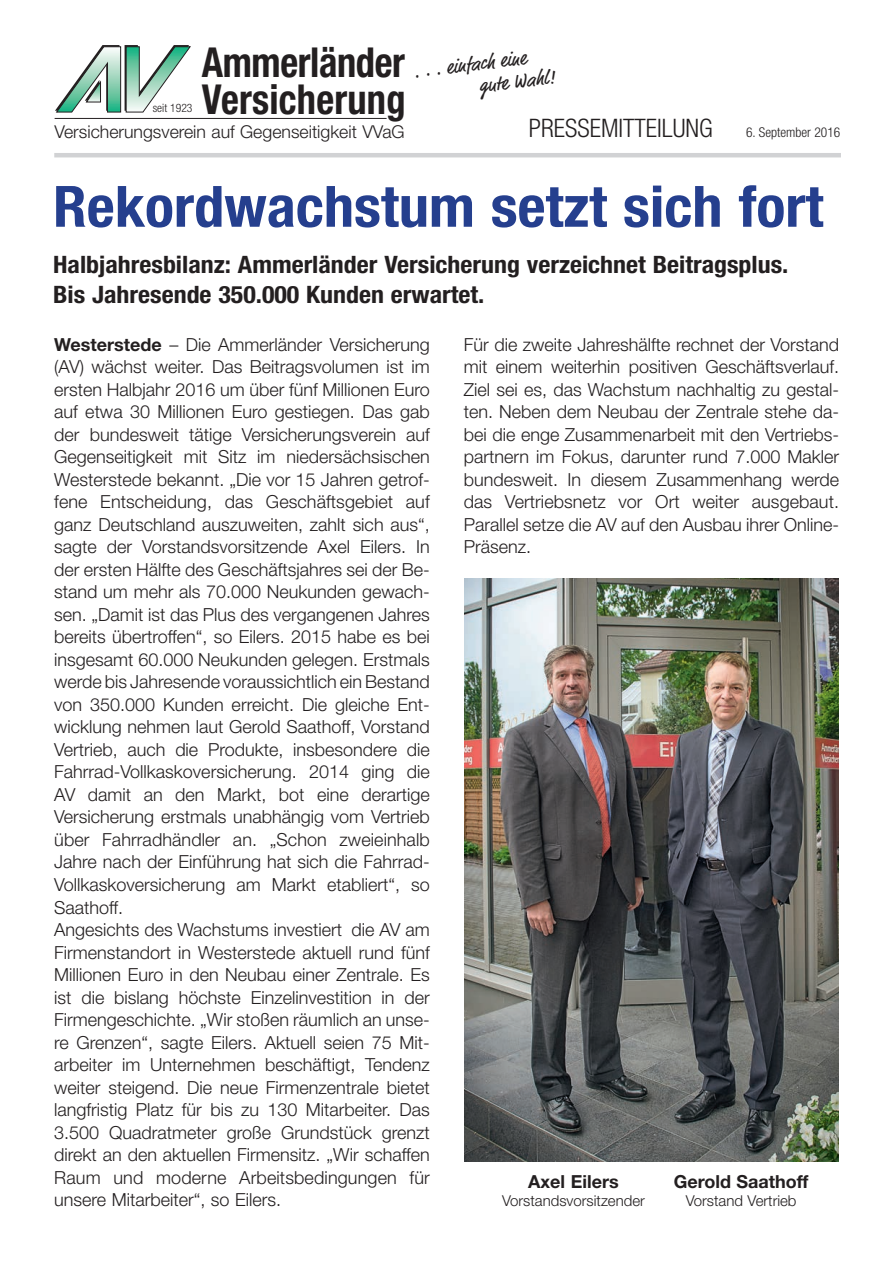
<style>
.page{position:relative;width:893px;height:1263px;background:#fff}
.page>*{position:absolute;margin:0;border:0;box-sizing:border-box;transform-origin:0 0}
.t1{font:700 condensed 57px "Helvetica Neue LT Std";color:#253f8e;scale:1.06 1}
.t2{font:700 condensed 41.4px "Helvetica Neue LT Std";letter-spacing:-.01em;color:#231f20;scale:.93 1}
.t3{font:300 condensed 25.5px "Helvetica Neue LT Std";color:#231f20}
.t4{font:700 condensed 24px/30px "Helvetica Neue LT Std";color:#231f20;scale:1.08 1}
.t5{font:19.5px/22.6px "Market OT";color:#231f20}
.t6{font:300 18px/22.5px "Helvetica Neue LT Std";color:#231f20}
.t7{font:700 18px "Helvetica Neue LT Std";color:#231f20}
.t8{font:300 17.7px "Helvetica Neue LT Std";color:#231f20}
.t9{font:300 15px "Helvetica Neue LT Std";color:#231f20}
.t10{font:300 condensed 13.5px "Helvetica Neue LT Std";color:#231f20}
.t11{font:300 condensed 11.55px "Helvetica Neue LT Std";color:#231f20}
.s1{font-weight:700}
</style>
<div class="page">
<hr style="left:54px;top:153px;width:787px;height:4px;background:#d1d2d4">
<svg style="left:55px;top:45px;width:136px;height:68px"></svg>
<hr style="left:55px;top:118px;width:332px;height:1px;background:#231f20">
<img style="left:464px;top:578px;width:375px;height:583px">
<h2 class="t2" style="left:202px;top:38px;width:220px">Ammerländer</h2>
<h2 class="t2" style="left:202px;top:74px;width:221px">Versicherung</h2>
<p class="t8" style="left:55px;top:121px;width:352px">Versicherungsverein auf Gegenseitigkeit VVaG</p>
<p class="t11" style="left:153px;top:102px;width:41px">seit 1923</p>
<p class="t5" style="left:476px;top:54px;width:77px;text-indent:-63px;rotate:-7deg">. . . einfach eine gute Wahl!</p>
<h3 class="t3" style="left:529px;top:114px;width:185px">PRESSEMITTEILUNG</h3>
<p class="t10" style="left:746px;top:125px;width:96px">6. September 2016</p>
<h1 class="t1" style="left:53px;top:172px;width:728px">Rekordwachstum setzt sich fort</h1>
<h3 class="t4" style="left:53px;top:249px;width:682px">Halbjahresbilanz: Ammerländer Versicherung verzeichnet Beitragsplus.<br>Bis Jahresende 350.000 Kunden erwartet.</h3>
<p class="t6" style="left:54px;top:333px;width:377px"><span class="s1">Westerstede</span> – Die Ammerländer Versicherung (AV) wächst weiter. Das Beitragsvolumen ist im ersten Halbjahr 2016 um über fünf Millionen Euro auf etwa 30 Millionen Euro gestiegen. Das gab der bundesweit tätige Versicherungsverein auf Gegenseitigkeit mit Sitz im niedersächsischen Westerstede bekannt. „Die vor 15 Jahren getrof&shy;fene Entscheidung, das Geschäftsgebiet auf ganz Deutschland auszuweiten, zahlt sich aus“, sagte der Vorstandsvorsitzende Axel Eilers. In der ersten Hälfte des Geschäftsjahres sei der Be&shy;stand um mehr als 70.000 Neukunden gewach&shy;sen. „Damit ist das Plus des vergangenen Jahres bereits übertroffen“, so Eilers. 2015 habe es bei insgesamt 60.000 Neukunden gelegen. Erstmals werde bis Jahresende voraussichtlich ein Bestand von 350.000 Kunden erreicht. Die gleiche Ent&shy;wicklung nehmen laut Gerold Saathoff, Vorstand Vertrieb, auch die Produkte, insbesondere die Fahrrad-Vollkaskoversicherung. 2014 ging die AV damit an den Markt, bot eine derartige Versicherung erstmals unabhängig vom Vertrieb über Fahrradhändler an. „Schon zweieinhalb Jahre nach der Einführung hat sich die Fahrrad-Vollkaskoversicherung am Markt etabliert“, so Saathoff.<br>Angesichts des Wachstums investiert die AV am Firmenstandort in Westerstede aktuell rund fünf Millionen Euro in den Neubau einer Zentrale. Es ist die bislang höchste Einzelinvestition in der Firmengeschichte. „Wir stoßen räumlich an unse&shy;re Grenzen“, sagte Eilers. Aktuell seien 75 Mit&shy;arbeiter im Unternehmen beschäftigt, Tendenz weiter steigend. Die neue Firmenzentrale bietet langfristig Platz für bis zu 130 Mitarbeiter. Das 3.500 Quadratmeter große Grundstück grenzt direkt an den aktuellen Firmensitz. „Wir schaffen Raum und moderne Arbeitsbedingungen für unsere Mitarbeiter“, so Eilers.</p>
<p class="t6" style="left:464px;top:333px;width:377px;text-align:justify">Für die zweite Jahreshälfte rechnet der Vorstand mit einem weiterhin positiven Geschäftsverlauf.<br>Ziel sei es, das Wachstum nachhaltig zu gestal&shy;ten. Neben dem Neubau der Zentrale stehe da&shy;bei die enge Zusammenarbeit mit den Vertriebs&shy;partnern im Fokus, darunter rund 7.000 Makler bundesweit. In diesem Zusammenhang werde das Vertriebsnetz vor Ort weiter ausgebaut.<br>Parallel setze die AV auf den Ausbau ihrer Online-Präsenz.</p>
<p class="t7" style="left:674px;top:1170px;width:136px">Gerold Saathoff</p>
<p class="t9" style="left:686px;top:1191px;width:112px">Vorstand Vertrieb</p>
<p class="t7" style="left:528px;top:1170px;width:92px">Axel Eilers</p>
<p class="t9" style="left:502px;top:1191px;width:144px">Vorstandsvorsitzender</p>
</div>
